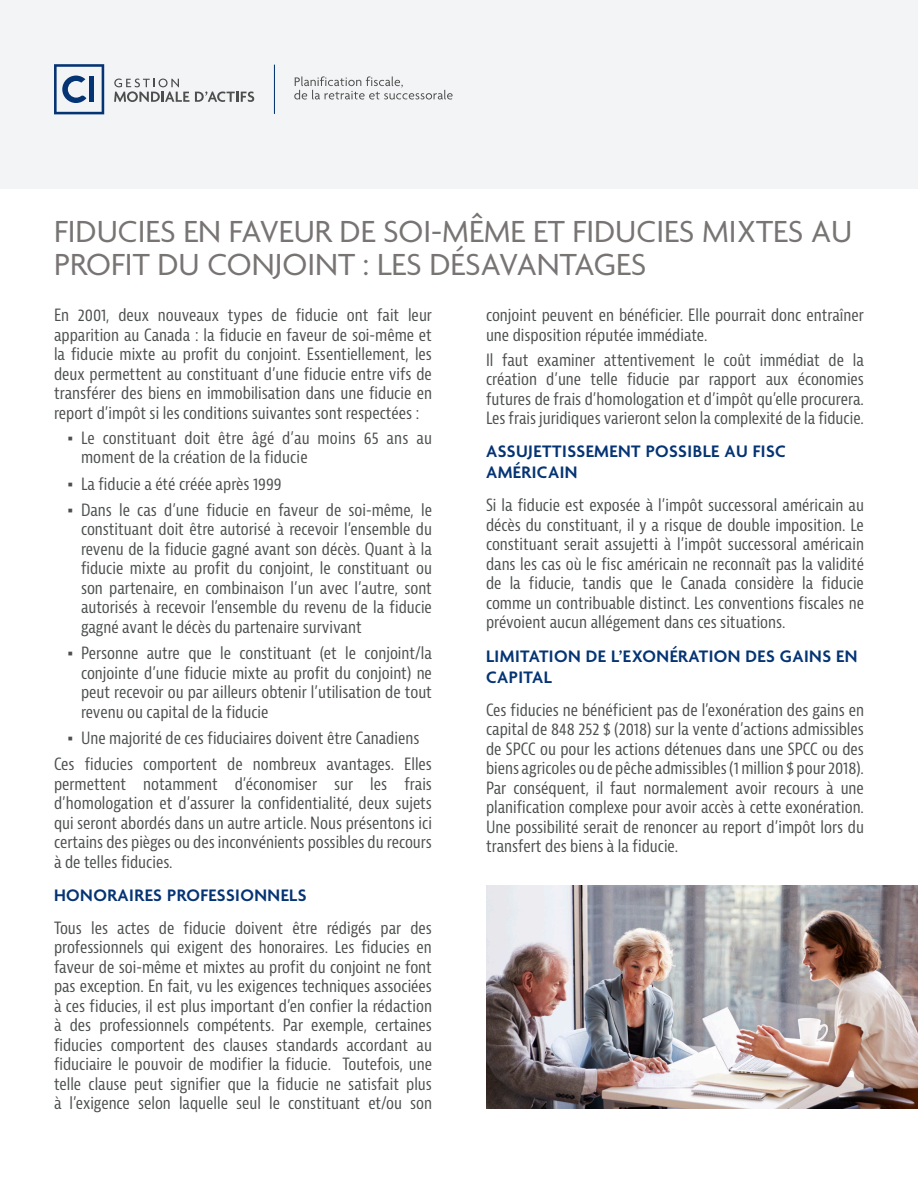
<style>
.page{position:relative;width:918px;height:1188px;background:#fff}
.page>*{position:absolute;margin:0;border:0;box-sizing:border-box;transform-origin:0 0}
.H1_-_Main_Title_-_SM{font:33px/33px "Agenda";color:#777473}
.H2_-_Section_Hdr_-_A{font:600 18px/21px "Agenda";letter-spacing:.025em;color:#053474}
.Body_Copy_-_B{font:condensed 16.5px/19.5px "Bernina Sans";color:#4d4f4f;text-align:justify}
.Body_Copy_-_List_-_B{font:condensed 16.5px/19.5px "Bernina Sans";color:#4d4f4f;text-align:justify}
.s1{font-family:"Arial";font-stretch:normal}
</style>
<div class="page">
<div style="left:0;top:0;width:918px;height:189px;background:#f3f4f5"></div>
<img style="left:486px;top:885px;width:432px;height:224px">
<hr style="left:274px;top:65px;width:1px;height:49px;background:#053474">
<svg style="left:294px;top:76px;width:159px;height:24px"></svg>
<svg style="left:195px;top:91px;width:59px;height:11px"></svg>
<svg style="left:114px;top:79px;width:75px;height:23px"></svg>
<svg style="left:54px;top:64px;width:50px;height:50px"></svg>
<h1 class="H1_-_Main_Title_-_SM" style="left:54px;top:217px;width:800px">FIDUCIES EN FAVEUR DE SOI-MÊME ET FIDUCIES MIXTES AU<br>PROFIT DU CONJOINT : LES DÉSAVANTAGES</h1>
<p class="Body_Copy_-_B" style="left:54px;top:306px;width:380px">En 2001, deux nouveaux types de fiducie ont fait leur apparition au Canada : la fiducie en faveur de soi-même et la fiducie mixte au profit du conjoint. Essentiellement, les deux permettent au constituant d’une fiducie entre vifs de transférer des biens en immobilisation dans une fiducie en report d’impôt si les conditions suivantes sont respectées :</p>
<p class="Body_Copy_-_List_-_B" style="left:81px;top:428px;width:352px;text-indent:-14px"><span class="s1">▪</span> Le constituant doit être âgé d’au moins 65 ans au moment de la création de la fiducie</p>
<p class="Body_Copy_-_List_-_B" style="left:68px;top:474px;width:216px"><span class="s1">▪</span> La fiducie a été créée après 1999</p>
<p class="Body_Copy_-_List_-_B" style="left:81px;top:500px;width:353px;text-indent:-14px"><span class="s1">▪</span> Dans le cas d’une fiducie en faveur de soi-même, le constituant doit être autorisé à recevoir l’ensemble du revenu de la fiducie gagné avant son décès. Quant à la fiducie mixte au profit du conjoint, le constituant ou son partenaire, en combinaison l’un avec l’autre, sont autorisés à recevoir l’ensemble du revenu de la fiducie gagné avant le décès du partenaire survivant</p>
<p class="Body_Copy_-_List_-_B" style="left:81px;top:644px;width:353px;text-indent:-14px"><span class="s1">▪</span> Personne autre que le constituant (et le conjoint/la conjointe d’une fiducie mixte au profit du conjoint) ne peut recevoir ou par ailleurs obtenir l’utilisation de tout revenu ou capital de la fiducie</p>
<p class="Body_Copy_-_List_-_B" style="left:68px;top:728px;width:353px"><span class="s1">▪</span> Une majorité de ces fiduciaires doivent être Canadiens</p>
<p class="Body_Copy_-_B" style="left:54px;top:755px;width:380px">Ces fiducies comportent de nombreux avantages. Elles permettent notamment d’économiser sur les frais d’homologation et d’assurer la confidentialité, deux sujets qui seront abordés dans un autre article. Nous présentons ici certains des pièges ou des inconvénients possibles du recours à de telles fiducies.</p>
<h2 class="H2_-_Section_Hdr_-_A" style="left:54px;top:886px;width:254px">HONORAIRES PROFESSIONNELS</h2>
<p class="Body_Copy_-_B" style="left:54px;top:918px;width:380px">Tous les actes de fiducie doivent être rédigés par des professionnels qui exigent des honoraires. Les fiducies en faveur de soi-même et mixtes au profit du conjoint ne font pas exception. En fait, vu les exigences techniques associées à ces fiducies, il est plus important d’en confier la rédaction à des professionnels compétents. Par exemple, certaines fiducies comportent des clauses standards accordant au fiduciaire le pouvoir de modifier la fiducie. Toutefois, une telle clause peut signifier que la fiducie ne satisfait plus à l’exigence selon laquelle seul le constituant et/ou son</p>
<p class="Body_Copy_-_B" style="left:486px;top:306px;width:379px">conjoint peuvent en bénéficier. Elle pourrait donc entraîner une disposition réputée immédiate.</p>
<p class="Body_Copy_-_B" style="left:486px;top:350px;width:380px">Il faut examiner attentivement le coût immédiat de la création d’une telle fiducie par rapport aux économies futures de frais d’homologation et d’impôt qu’elle procurera.<br>Les frais juridiques varieront selon la complexité de la fiducie.</p>
<h2 class="H2_-_Section_Hdr_-_A" style="left:486px;top:442px;width:301px">ASSUJETTISSEMENT POSSIBLE AU FISC<br>AMÉRICAIN</h2>
<p class="Body_Copy_-_B" style="left:486px;top:496px;width:380px">Si la fiducie est exposée à l’impôt successoral américain au décès du constituant, il y a risque de double imposition. Le constituant serait assujetti à l’impôt successoral américain dans les cas où le fisc américain ne reconnaît pas la validité de la fiducie, tandis que le Canada considère la fiducie comme un contribuable distinct. Les conventions fiscales ne prévoient aucun allégement dans ces situations.</p>
<h2 class="H2_-_Section_Hdr_-_A" style="left:486px;top:646px;width:373px">LIMITATION DE L’EXONÉRATION DES GAINS EN<br>CAPITAL</h2>
<p class="Body_Copy_-_B" style="left:486px;top:700px;width:380px">Ces fiducies ne bénéficient pas de l’exonération des gains en capital de 848 252 $ (2018) sur la vente d’actions admissibles de SPCC ou pour les actions détenues dans une SPCC ou des biens agricoles ou de pêche admissibles (1 million $ pour 2018).<br>Par conséquent, il faut normalement avoir recours à une planification complexe pour avoir accès à cette exonération.<br>Une possibilité serait de renoncer au report d’impôt lors du transfert des biens à la fiducie.</p>
</div>
